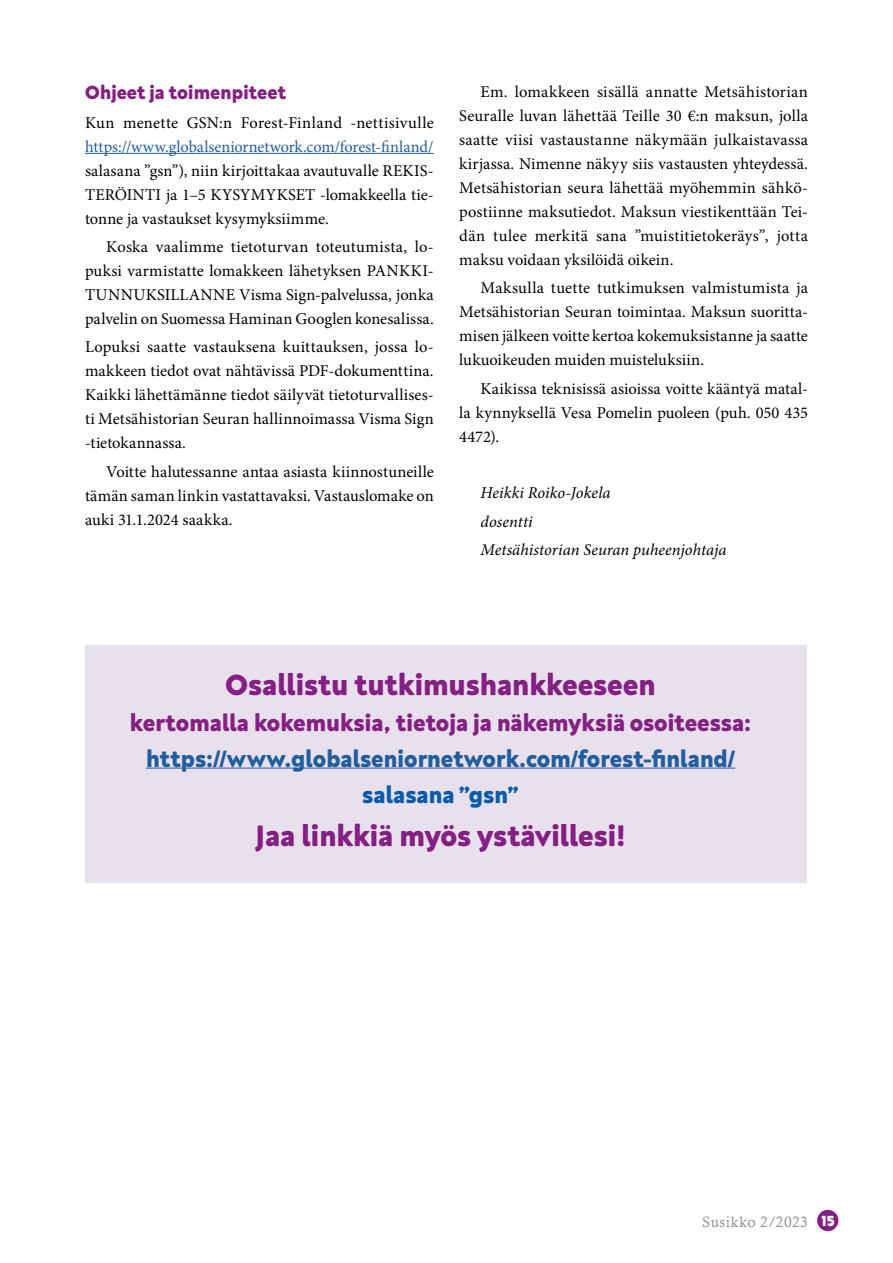
<style>
.page{position:relative;width:893px;height:1263px;background:#fff}
.page>*{position:absolute;margin:0;border:0;box-sizing:border-box;transform-origin:0 0}
.t1{font:800 30px "Neufreit";letter-spacing:-.01em;color:#851f83}
.t2{font:800 24px "Neufreit";letter-spacing:-.005em;color:#851f83}
.t3{font:800 24px "Neufreit";letter-spacing:-.005em;color:#215e9e}
.t4{font:800 24px "Neufreit";letter-spacing:-.005em;color:#005baa}
.t5{font:800 19.5px "Neufreit";letter-spacing:-.005em;color:#851f83}
.t6{font:16.5px/24px "Minion Pro";letter-spacing:.005em;color:#000;text-align:justify}
.t7{font:italic 16.5px/28.2px "Minion Pro";color:#000}
.t8{font:16.5px "Minion Pro";letter-spacing:-.005em;color:#215e9e}
.t9{font:15px "Calisto";letter-spacing:.03em;color:#939598}
.s1{font-family:"Neufreit";font-weight:800;color:#fff}
</style>
<div class="page">
<div style="left:817px;top:1210px;width:21px;height:21px;background:#851f83;border-radius:50%"></div>
<div style="left:85px;top:646px;width:721px;height:237px;background:#e9e0ed"></div>
<hr style="left:85px;top:153px;width:349px;height:1px;background:#215e9e">
<hr style="left:146px;top:768px;width:589px;height:1px;background:#215e9e">
<p class="t5" style="left:85px;top:81px;width:202px">Ohjeet ja toimenpiteet</p>
<p class="t6" style="left:85px;top:111px;width:350px">Kun menette GSN:n Forest-Finland -nettisivulle</p>
<p class="t8" style="left:85px;top:135px;width:350px">https://www.globalseniornetwork.com/forest-finland/</p>
<p class="t6" style="left:85px;top:159px;width:350px">salasana ”gsn”), niin kirjoittakaa avautuvalle REKIS-TERÖINTI ja 1–5 KYSYMYKSET -lomakkeella tie&shy;tonne ja vastaukset kysymyksiimme.</p>
<p class="t6" style="left:85px;top:235px;width:350px;text-indent:21px">Koska vaalimme tietoturvan toteutumista, lo&shy;puksi varmistatte lomakkeen lähetyksen PANKKI-TUNNUKSILLANNE Visma Sign-palvelussa, jonka palvelin on Suomessa Haminan Googlen konesalissa.</p>
<p class="t6" style="left:85px;top:335px;width:350px">Lopuksi saatte vastauksena kuittauksen, jossa lo&shy;makkeen tiedot ovat nähtävissä PDF-dokumenttina.<br>Kaikki lähettämänne tiedot säilyvät tietoturvallises&shy;ti Metsähistorian Seuran hallinnoimassa Visma Sign -tietokannassa.</p>
<p class="t6" style="left:85px;top:459px;width:350px;text-indent:21px">Voitte halutessanne antaa asiasta kiinnostuneille tämän saman linkin vastattavaksi. Vastauslomake on auki 31.1.2024 saakka.</p>
<p class="t6" style="left:459px;top:80px;width:350px;text-indent:21px">Em. lomakkeen sisällä annatte Metsähistorian Seuralle luvan lähettää Teille 30 €:n maksun, jolla saatte viisi vastaustanne näkymään julkaistavassa kirjassa. Nimenne näkyy siis vastausten yhteydessä.<br>Metsähistorian seura lähettää myöhemmin sähkö&shy;postiinne maksutiedot. Maksun viestikenttään Tei&shy;dän tulee merkitä sana ”muistitietokeräys”, jotta maksu voidaan yksilöidä oikein.</p>
<p class="t6" style="left:459px;top:276px;width:350px;text-indent:21px">Maksulla tuette tutkimuksen valmistumista ja Metsähistorian Seuran toimintaa. Maksun suoritta&shy;misen jälkeen voitte kertoa kokemuksistanne ja saatte lukuoikeuden muiden muisteluksiin.</p>
<p class="t6" style="left:459px;top:376px;width:350px;text-indent:21px">Kaikissa teknisissä asioissa voitte kääntyä matal&shy;la kynnyksellä Vesa Pomelin puoleen (puh. 050 435<br>4472).</p>
<p class="t7" style="left:480px;top:479px;width:247px">Heikki Roiko-Jokela<br>dosentti<br>Metsähistorian Seuran puheenjohtaja</p>
<h1 class="t1" style="left:225px;top:667px;width:432px">Osallistu tutkimushankkeeseen</h1>
<h2 class="t2" style="left:130px;top:709px;width:623px">kertomalla kokemuksia, tietoja ja näkemyksiä osoiteessa:</h2>
<h2 class="t3" style="left:146px;top:744px;width:591px">https://www.globalseniornetwork.com/forest-finland/</h2>
<h2 class="t4" style="left:362px;top:780px;width:158px">salasana ”gsn”</h2>
<h1 class="t1" style="left:255px;top:818px;width:372px">Jaa linkkiä myös ystävillesi!</h1>
<p class="t9" style="left:702px;top:1213px;width:134px">Susikko 2/2023 <span class="s1">15</span></p>
</div>
